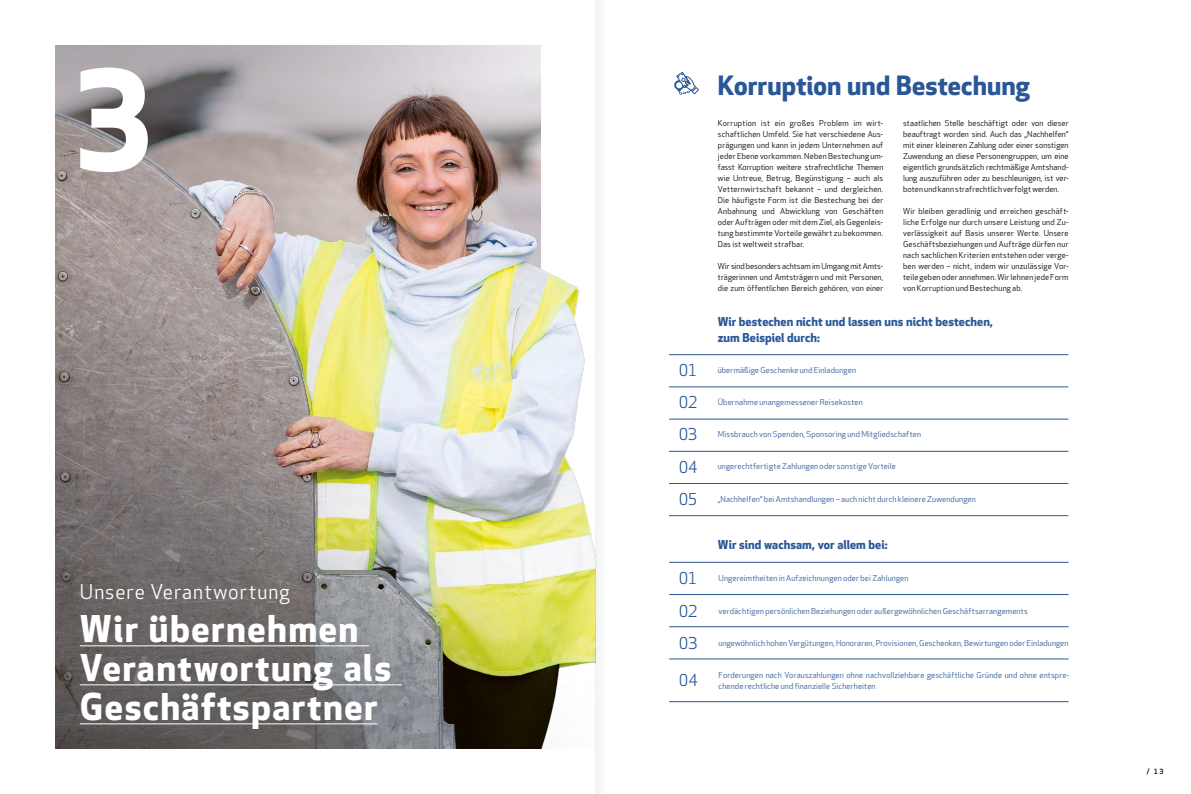
<style>
.page{position:relative;width:1191px;height:794px;background:#fff}
.page>*{position:absolute;margin:0;border:0;box-sizing:border-box;transform-origin:0 0}
.t1{font:700 134.3px "Apex New";color:#fff}
.t2{font:700 36px/39px "Apex New";letter-spacing:.04em;color:#fff}
.t3{font:700 26px "Apex New";letter-spacing:.005em;color:#2a5797}
.t4{font:20px "Apex New";letter-spacing:.05em;color:#fff}
.t5{font:16px/32.2px "Apex New";letter-spacing:-.03em;color:#2a5797;text-align:justify}
.t6{font:700 12px/16px "Apex New";letter-spacing:.005em;color:#2a5797}
.t7{font:8px/11px "Apex New";letter-spacing:.015em;color:#000;text-align:justify}
.t8{font:8px/11px "Apex New";letter-spacing:.02em;color:#2a5797}
.t9{font:500 7px "Apex New";color:#000}
</style>
<div class="page">
<svg style="left:674px;top:71px;width:25px;height:24px"></svg>
<img style="left:55px;top:45px;width:540px;height:703px">
<hr style="left:80px;top:645px;width:289px;height:1px;background:#fff">
<hr style="left:80px;top:684px;width:322px;height:1px;background:#fff">
<hr style="left:80px;top:723px;width:297px;height:1px;background:#fff">
<hr style="left:669px;top:354px;width:399px;height:1px;background:#2a5797">
<hr style="left:669px;top:387px;width:399px;height:1px;background:#2a5797">
<hr style="left:669px;top:419px;width:399px;height:1px;background:#2a5797">
<hr style="left:669px;top:451px;width:399px;height:1px;background:#2a5797">
<hr style="left:669px;top:483px;width:399px;height:1px;background:#2a5797">
<hr style="left:669px;top:515px;width:399px;height:1px;background:#2a5797">
<hr style="left:669px;top:562px;width:399px;height:1px;background:#2a5797">
<hr style="left:669px;top:594px;width:399px;height:1px;background:#2a5797">
<hr style="left:669px;top:626px;width:399px;height:1px;background:#2a5797">
<hr style="left:669px;top:658px;width:399px;height:1px;background:#2a5797">
<hr style="left:669px;top:701px;width:399px;height:1px;background:#2a5797">
<h1 class="t1" style="left:74px;top:42px;width:82px">3</h1>
<h3 class="t4" style="left:80px;top:581px;width:211px">Unsere Verantwortung</h3>
<h2 class="t2" style="left:80px;top:610px;width:313px">Wir übernehmen<br>Verantwortung als<br>Geschäftspartner</h2>
<h3 class="t5" style="left:678px;top:354px;width:21px">01<br>02<br>03<br>04<br>05</h3>
<h3 class="t3" style="left:718px;top:70px;width:314px">Korruption und Bestechung</h3>
<p class="t7" style="left:718px;top:118px;width:167px">Korruption ist ein großes Problem im wirt&shy;schaftlichen Umfeld. Sie hat verschiedene Aus&shy;prägungen und kann in jedem Unternehmen auf jeder Ebene vorkommen. Neben Bestechung um&shy;fasst Korruption weitere strafrechtliche Themen wie Untreue, Betrug, Begünstigung – auch als Vetternwirtschaft bekannt – und dergleichen.<br>Die häufigste Form ist die Bestechung bei der Anbahnung und Abwicklung von Geschäften oder Aufträgen oder mit dem Ziel, als Gegenleis&shy;tung bestimmte Vorteile gewährt zu bekommen.<br>Das ist weltweit strafbar.</p>
<p class="t7" style="left:718px;top:261px;width:167px">Wir sind besonders achtsam im Umgang mit Amts&shy;trägerinnen und Amtsträgern und mit Personen, die zum öffentlichen Bereich gehören, von einer</p>
<p class="t7" style="left:903px;top:118px;width:167px">staatlichen Stelle beschäftigt oder von dieser beauftragt worden sind. Auch das „Nachhelfen“ mit einer kleineren Zahlung oder einer sonstigen Zuwendung an diese Personengruppen, um eine eigentlich grundsätzlich rechtmäßige Amtshand&shy;lung auszuführen oder zu beschleunigen, ist ver&shy;boten und kann strafrechtlich verfolgt werden.</p>
<p class="t7" style="left:903px;top:206px;width:167px">Wir bleiben geradlinig und erreichen geschäft&shy;liche Erfolge nur durch unsere Leistung und Zu&shy;verlässigkeit auf Basis unserer Werte. Unsere Geschäftsbeziehungen und Aufträge dürfen nur nach sachlichen Kriterien entstehen oder verge&shy;ben werden – nicht, indem wir unzulässige Vor&shy;teile geben oder annehmen. Wir lehnen jede Form von Korruption und Bestechung ab.</p>
<h3 class="t6" style="left:717px;top:313px;width:277px">Wir bestechen nicht und lassen uns nicht bestechen, zum Beispiel durch:</h3>
<p class="t8" style="left:717px;top:365px;width:140px">übermäßige Geschenke und Einladungen</p>
<p class="t8" style="left:717px;top:397px;width:146px">Übernahme unangemessener Reisekosten</p>
<p class="t8" style="left:717px;top:429px;width:205px">Missbrauch von Spenden, Sponsoring und Mitgliedschaften</p>
<p class="t8" style="left:717px;top:461px;width:180px">ungerechtfertigte Zahlungen oder sonstige Vorteile</p>
<p class="t8" style="left:717px;top:493px;width:260px">„Nachhelfen“ bei Amtshandlungen – auch nicht durch kleinere Zuwendungen</p>
<h3 class="t6" style="left:718px;top:537px;width:171px">Wir sind wachsam, vor allem bei:</h3>
<h3 class="t5" style="left:679px;top:563px;width:20px">01</h3>
<p class="t8" style="left:718px;top:573px;width:191px">Ungereimtheiten in Aufzeichnungen oder bei Zahlungen</p>
<h3 class="t5" style="left:679px;top:595px;width:20px">02<br>03</h3>
<p class="t8" style="left:718px;top:605px;width:311px">verdächtigen persönlichen Beziehungen oder außergewöhnlichen Geschäftsarrangements</p>
<p class="t8" style="left:718px;top:638px;width:351px">ungewöhnlich hohen Vergütungen, Honoraren, Provisionen, Geschenken, Bewirtungen oder Einladungen</p>
<h3 class="t5" style="left:679px;top:665px;width:21px">04</h3>
<p class="t8" style="left:718px;top:669px;width:352px">Forderungen nach Vorauszahlungen ohne nachvollziehbare geschäftliche Gründe und ohne entspre&shy;chende rechtliche und finanzielle Sicherheiten</p>
<p class="t9" style="left:1146px;top:767px;width:19px">/ 13</p>
</div>
